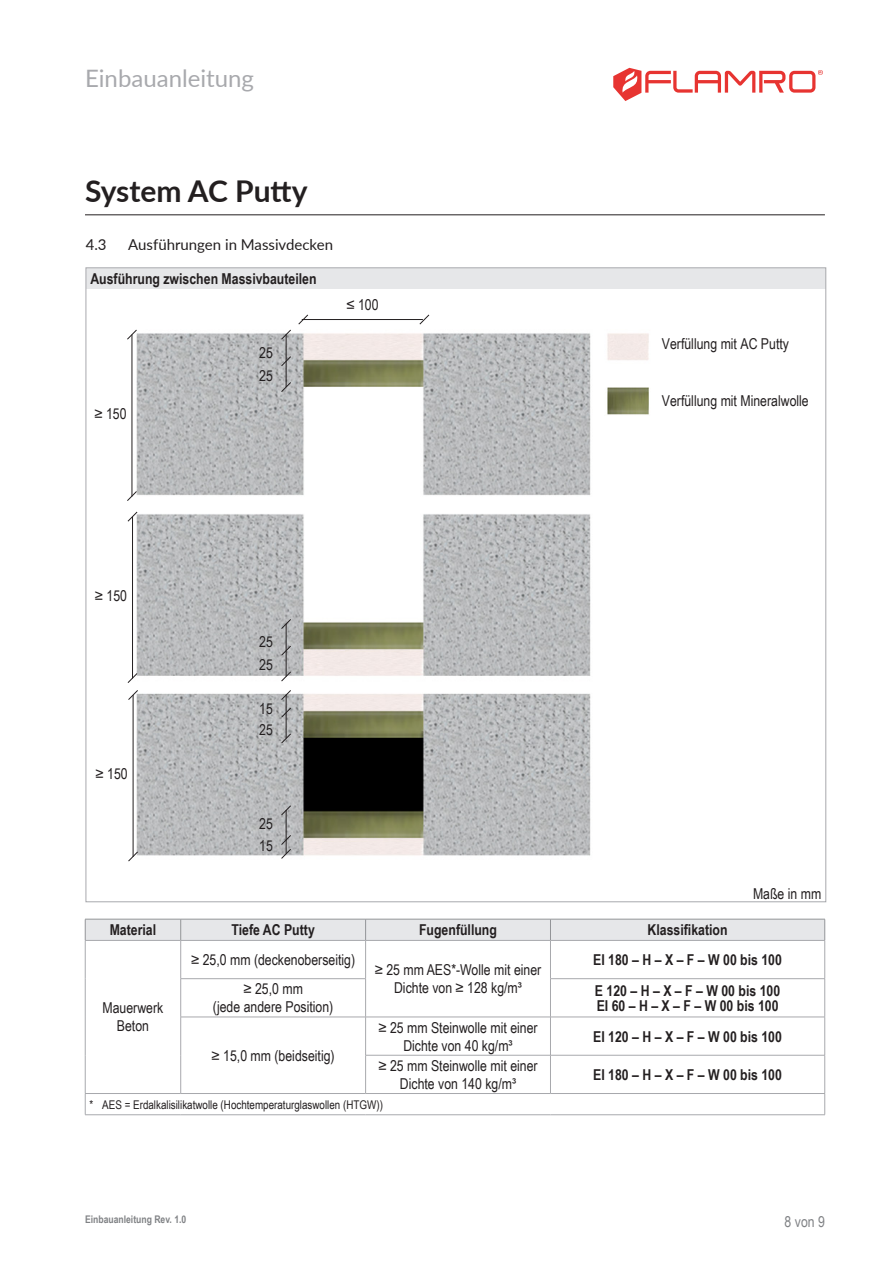
<style>
.page{position:relative;width:893px;height:1263px;background:#fff}
.page>*{position:absolute;margin:0;border:0;box-sizing:border-box;transform-origin:0 0}
.t1{font:700 30px "Lato";letter-spacing:-.005em;color:#231f20}
.t2{font:24px "Lato";color:#a8a9ad}
.p___Tabellentext_mittig{font:15px/23.2px "Arial Narrow";color:#231f20}
.p___Tabelle_Kopf_mitte{font:700 15px "Arial Narrow";color:#231f20}
.p___Zwischenüberschrift_grauer_Balken{font:700 15px "Arial Narrow";color:#231f20}
.t3{font:15px "Lato";color:#231f20}
.p___Fließtext_rechtsbündig{font:15px "Arial Narrow";color:#231f20}
.t4{font:15px "Arial Narrow";color:#808285}
.t5{font:12px "Arial Narrow";color:#231f20}
.t6{font:700 10.5px "Arial Narrow";color:#808285}
</style>
<div class="page">
<hr style="left:85px;top:214px;width:740px;height:1px;background:#231f20">
<div style="left:85px;top:919px;width:740px;height:21px;background:#e6e7e9"></div>
<hr style="left:550px;top:978px;width:275px;height:1px;background:#a8a9ad">
<hr style="left:824px;top:979px;width:1px;height:38px;background:#a8a9ad">
<hr style="left:550px;top:1017px;width:275px;height:1px;background:#a8a9ad">
<hr style="left:824px;top:1017px;width:1px;height:38px;background:#a8a9ad">
<hr style="left:550px;top:1055px;width:275px;height:1px;background:#a8a9ad">
<hr style="left:824px;top:1055px;width:1px;height:38px;background:#a8a9ad">
<hr style="left:181px;top:940px;width:185px;height:1px;background:#a8a9ad">
<hr style="left:181px;top:978px;width:185px;height:1px;background:#a8a9ad">
<hr style="left:550px;top:940px;width:275px;height:1px;background:#a8a9ad">
<hr style="left:824px;top:940px;width:1px;height:38px;background:#a8a9ad">
<hr style="left:366px;top:940px;width:184px;height:1px;background:#a8a9ad">
<hr style="left:365px;top:940px;width:1px;height:38px;background:#a8a9ad">
<hr style="left:550px;top:940px;width:1px;height:38px;background:#a8a9ad">
<hr style="left:365px;top:979px;width:1px;height:38px;background:#a8a9ad">
<hr style="left:550px;top:979px;width:1px;height:38px;background:#a8a9ad">
<hr style="left:366px;top:1017px;width:184px;height:1px;background:#a8a9ad">
<hr style="left:550px;top:1017px;width:1px;height:38px;background:#a8a9ad">
<hr style="left:365px;top:1055px;width:185px;height:1px;background:#a8a9ad">
<hr style="left:550px;top:1055px;width:1px;height:38px;background:#a8a9ad">
<hr style="left:85px;top:940px;width:96px;height:1px;background:#a8a9ad">
<hr style="left:85px;top:940px;width:1px;height:39px;background:#a8a9ad">
<hr style="left:180px;top:940px;width:1px;height:38px;background:#a8a9ad">
<hr style="left:85px;top:979px;width:1px;height:38px;background:#a8a9ad">
<hr style="left:180px;top:979px;width:1px;height:38px;background:#a8a9ad">
<hr style="left:85px;top:1017px;width:1px;height:38px;background:#a8a9ad">
<hr style="left:85px;top:1055px;width:1px;height:38px;background:#a8a9ad">
<hr style="left:85px;top:1093px;width:96px;height:1px;background:#a8a9ad">
<svg style="left:85px;top:1094px;width:1px;height:20px"></svg>
<hr style="left:366px;top:1093px;width:184px;height:1px;background:#a8a9ad">
<hr style="left:550px;top:1093px;width:275px;height:1px;background:#a8a9ad">
<svg style="left:824px;top:1094px;width:1px;height:20px"></svg>
<hr style="left:85px;top:1114px;width:96px;height:1px;background:#a8a9ad">
<hr style="left:181px;top:1114px;width:185px;height:1px;background:#a8a9ad">
<hr style="left:366px;top:1114px;width:184px;height:1px;background:#a8a9ad">
<hr style="left:550px;top:1114px;width:275px;height:1px;background:#a8a9ad">
<hr style="left:181px;top:1017px;width:185px;height:1px;background:#a8a9ad">
<hr style="left:180px;top:1017px;width:1px;height:38px;background:#a8a9ad">
<hr style="left:365px;top:1017px;width:1px;height:38px;background:#a8a9ad">
<hr style="left:180px;top:1055px;width:1px;height:38px;background:#a8a9ad">
<hr style="left:365px;top:1055px;width:1px;height:38px;background:#a8a9ad">
<hr style="left:181px;top:1093px;width:185px;height:1px;background:#a8a9ad">
<div style="left:86px;top:268px;width:740px;height:21px;background:#e6e7e9"></div>
<img style="left:131px;top:333px;width:518px;height:523px">
<hr style="left:132px;top:335px;width:1px;height:161px;background:#231f20">
<hr style="left:302px;top:319px;width:121px;height:1px;background:#231f20">
<hr style="left:286px;top:334px;width:1px;height:53px;background:#231f20">
<svg style="left:280px;top:381px;width:12px;height:12px"></svg>
<svg style="left:280px;top:329px;width:12px;height:11px"></svg>
<svg style="left:280px;top:356px;width:12px;height:11px"></svg>
<hr style="left:286px;top:623px;width:1px;height:53px;background:#231f20">
<svg style="left:280px;top:671px;width:12px;height:11px"></svg>
<svg style="left:280px;top:618px;width:12px;height:12px"></svg>
<svg style="left:280px;top:645px;width:12px;height:11px"></svg>
<hr style="left:286px;top:694px;width:1px;height:44px;background:#231f20">
<svg style="left:280px;top:733px;width:12px;height:11px"></svg>
<svg style="left:280px;top:689px;width:12px;height:12px"></svg>
<svg style="left:280px;top:707px;width:12px;height:11px"></svg>
<hr style="left:286px;top:810px;width:1px;height:44px;background:#231f20">
<svg style="left:280px;top:805px;width:12px;height:11px"></svg>
<svg style="left:280px;top:834px;width:12px;height:25px"></svg>
<svg style="left:127px;top:329px;width:11px;height:11px"></svg>
<svg style="left:127px;top:490px;width:11px;height:12px"></svg>
<hr style="left:132px;top:517px;width:1px;height:161px;background:#231f20">
<svg style="left:127px;top:511px;width:11px;height:11px"></svg>
<hr style="left:133px;top:695px;width:1px;height:162px;background:#231f20">
<svg style="left:127px;top:672px;width:12px;height:29px"></svg>
<svg style="left:128px;top:851px;width:11px;height:11px"></svg>
<svg style="left:419px;top:314px;width:11px;height:11px"></svg>
<svg style="left:298px;top:314px;width:10px;height:11px"></svg>
<svg style="left:613px;top:68px;width:210px;height:33px"></svg>
<h2 class="t2" style="left:85px;top:61px;width:170px">Einbauanleitung</h2>
<h1 class="t1" style="left:85px;top:169px;width:224px">System AC Putty</h1>
<p class="t3" style="left:86px;top:234px;width:22px">4.3</p>
<p class="t3" style="left:128px;top:234px;width:206px">Ausführungen in Massivdecken</p>
<p class="p___Zwischenüberschrift_grauer_Balken" style="left:90px;top:267px;width:228px">Ausführung zwischen Massivbauteilen</p>
<p class="p___Tabellentext_mittig" style="left:94px;top:401px;width:34px">≥ 150</p>
<p class="p___Tabellentext_mittig" style="left:259px;top:340px;width:15px">25<br>25</p>
<p class="p___Tabellentext_mittig" style="left:346px;top:293px;width:34px">≤ 100</p>
<p class="p___Tabellentext_mittig" style="left:95px;top:583px;width:34px">≥ 150</p>
<p class="p___Tabellentext_mittig" style="left:96px;top:761px;width:34px">≥ 150</p>
<p class="p___Tabellentext_mittig" style="left:259px;top:630px;width:15px">25<br>25</p>
<p class="p___Tabellentext_mittig" style="left:259px;top:697px;width:15px;line-height:21.8px">15<br>25</p>
<p class="p___Tabellentext_mittig" style="left:259px;top:812px;width:15px;line-height:21.8px">25<br>15</p>
<p class="p___Tabellentext_mittig" style="left:662px;top:332px;width:129px">Verfüllung mit AC Putty</p>
<p class="p___Tabellentext_mittig" style="left:662px;top:388px;width:148px">Verfüllung mit Mineralwolle</p>
<p class="p___Fließtext_rechtsbündig" style="left:753px;top:882px;width:70px">Maße in mm</p>
<p class="p___Tabelle_Kopf_mitte" style="left:110px;top:918px;width:48px">Material</p>
<p class="p___Tabelle_Kopf_mitte" style="left:231px;top:918px;width:85px">Tiefe AC Putty</p>
<p class="p___Tabelle_Kopf_mitte" style="left:419px;top:918px;width:79px">Fugenfüllung</p>
<p class="p___Tabelle_Kopf_mitte" style="left:648px;top:918px;width:81px">Klassifikation</p>
<p class="p___Tabellentext_mittig" style="left:103px;top:996px;width:62px">Mauerwerk</p>
<p class="p___Tabellentext_mittig" style="left:117px;top:1014px;width:34px">Beton</p>
<p class="p___Tabellentext_mittig" style="left:191px;top:947px;width:166px">≥ 25,0 mm (deckenoberseitig)</p>
<p class="p___Tabellentext_mittig" style="left:243px;top:977px;width:61px">≥ 25,0 mm</p>
<p class="p___Tabellentext_mittig" style="left:213px;top:995px;width:122px">(jede andere Position)</p>
<p class="p___Tabellentext_mittig" style="left:212px;top:1043px;width:125px">≥ 15,0 mm (beidseitig)</p>
<p class="p___Tabellentext_mittig" style="left:375px;top:960px;width:168px;line-height:18px;text-align:center">≥ 25 mm AES*-Wolle mit einer<br>Dichte von ≥ 128 kg/m³</p>
<p class="p___Tabellentext_mittig" style="left:378px;top:1015px;width:161px">≥ 25 mm Steinwolle mit einer</p>
<p class="p___Tabellentext_mittig" style="left:403px;top:1033px;width:111px">Dichte von 40 kg/m³</p>
<p class="p___Tabellentext_mittig" style="left:378px;top:1053px;width:161px">≥ 25 mm Steinwolle mit einer</p>
<p class="p___Tabellentext_mittig" style="left:400px;top:1071px;width:118px">Dichte von 140 kg/m³</p>
<p class="t5" style="left:89px;top:1095px;width:295px">* AES = Erdalkalisilikatwolle (Hochtemperaturglaswollen (HTGW))</p>
<p class="p___Tabelle_Kopf_mitte" style="left:593px;top:948px;width:190px">EI 180 – H – X – F – W 00 bis 100</p>
<p class="p___Tabelle_Kopf_mitte" style="left:595px;top:979px;width:187px">E 120 – H – X – F – W 00 bis 100</p>
<p class="p___Tabelle_Kopf_mitte" style="left:597px;top:994px;width:183px">EI 60 – H – X – F – W 00 bis 100</p>
<p class="p___Tabelle_Kopf_mitte" style="left:593px;top:1025px;width:190px">EI 120 – H – X – F – W 00 bis 100</p>
<p class="p___Tabelle_Kopf_mitte" style="left:593px;top:1063px;width:190px">EI 180 – H – X – F – W 00 bis 100</p>
<p class="t6" style="left:85px;top:1212px;width:103px">Einbauanleitung Rev. 1.0</p>
<p class="t4" style="left:785px;top:1210px;width:42px">8 von 9</p>
</div>
